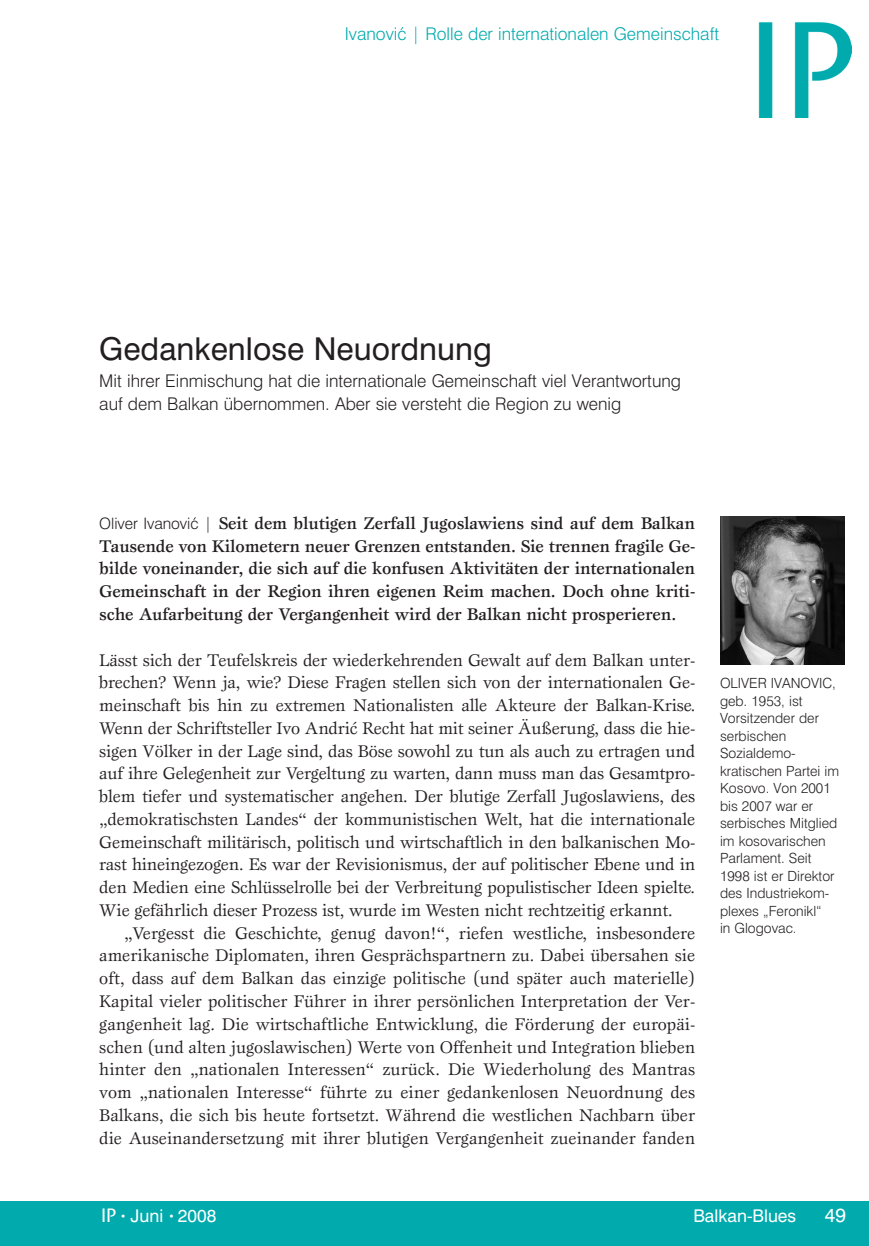
<style>
.page{position:relative;width:869px;height:1246px;background:#fff}
.page>*{position:absolute;margin:0;border:0;box-sizing:border-box;transform-origin:0 0}
.t1{font:31.5px "Swiss 721 BT";color:#231f20}
.t2{font:19.25px "Swiss 721 BT";color:#fff}
.t3{font:17.5px/22.8px "Esprit";letter-spacing:-.01em;color:#231f20;text-align:justify}
.t4{font:500 17.5px/22.8px "Esprit";letter-spacing:-.01em;color:#231f20;text-align:justify}
.t5{font:300 17.5px/22.8px "Swiss 721 BT";color:#231f20}
.t6{font:300 17.5px "Swiss 721 BT";color:#00aaad}
.t7{font:17.5px "Swiss 721 BT";color:#fff}
.t8{font:300 14px/17.5px "Swiss 721 BT";color:#231f20}
.s1{font-family:"Swiss 721 BT";font-weight:300;font-size:15.75px}
.s2{font-family:"Esprit CE"}
.s3{font-family:"ITC Stone Sans";font-weight:500;font-size:19.25px}
.s4{font-size:10.5px}
</style>
<div class="page">
<div style="left:0;top:1200px;width:868px;height:45px;background:#00aaad"></div>
<img style="left:758px;top:22px;width:93px;height:95px">
<img style="left:720px;top:516px;width:123px;height:148px">
<p class="t6" style="left:344px;top:23px;width:375px">Ivanovic | Rolle der internationalen Gemeinschaft</p>
<h1 class="t1" style="left:99px;top:329px;width:394px">Gedankenlose Neuordnung</h1>
<p class="t5" style="left:99px;top:369px;width:583px">Mit ihrer Einmischung hat die internationale Gemeinschaft viel Verantwortung auf dem Balkan übernommen. Aber sie versteht die Region zu wenig</p>
<p class="t4" style="left:99px;top:511px;width:597px"><span class="s1">Oliver Ivanovic |</span> Seit dem blutigen Zerfall Jugoslawiens sind auf dem Balkan Tausende von Kilometern neuer Grenzen entstanden. Sie trennen fragile Ge&shy;bilde voneinander, die sich auf die konfusen Aktivitäten der internationalen Gemeinschaft in der Region ihren eigenen Reim machen. Doch ohne kriti&shy;sche Aufarbeitung der Vergangenheit wird der Balkan nicht prosperieren.</p>
<p class="t3" style="left:99px;top:648px;width:597px">Lässt sich der Teufelskreis der wiederkehrenden Gewalt auf dem Balkan unter&shy;brechen? Wenn ja, wie? Diese Fragen stellen sich von der internationalen Ge&shy;meinschaft bis hin zu extremen Nationalisten alle Akteure der Balkan-Krise.<br>Wenn der Schriftsteller Ivo Andri<span class="s2">ć</span> Recht hat mit seiner Äußerung, dass die hie&shy;sigen Völker in der Lage sind, das Böse sowohl zu tun als auch zu ertragen und auf ihre Gelegenheit zur Vergeltung zu warten, dann muss man das Gesamtpro&shy;blem tiefer und systematischer angehen. Der blutige Zerfall Jugoslawiens, des „demokratischsten Landes“ der kommunistischen Welt, hat die internationale Gemeinschaft militärisch, politisch und wirtschaftlich in den balkanischen Mo&shy;rast hineingezogen. Es war der Revisionismus, der auf politischer Ebene und in den Medien eine Schlüsselrolle bei der Verbreitung populistischer Ideen spielte.<br>Wie gefährlich dieser Prozess ist, wurde im Westen nicht rechtzeitig erkannt.</p>
<p class="t3" style="left:99px;top:921px;width:597px;text-indent:25px">„Vergesst die Geschichte, genug davon!“, riefen westliche, insbesondere amerikanische Diplomaten, ihren Gesprächspartnern zu. Dabei übersahen sie oft, dass auf dem Balkan das einzige politische (und später auch materielle)<br>Kapital vieler politischer Führer in ihrer persönlichen Interpretation der Ver&shy;gangenheit lag. Die wirtschaftliche Entwicklung, die Förderung der europäi&shy;schen (und alten jugoslawischen) Werte von Offenheit und Integration blieben hinter den „nationalen Interessen“ zurück. Die Wiederholung des Mantras vom „nationalen Interesse“ führte zu einer gedankenlosen Neuordnung des Balkans, die sich bis heute fortsetzt. Während die westlichen Nachbarn über die Auseinandersetzung mit ihrer blutigen Vergangenheit zueinander fanden</p>
<p class="t8" style="left:719px;top:674px;width:120px">OLIVER IVANOVIC, geb. 1953, ist<br>Vorsitzender der serbischen<br>Sozialdemo&shy;kratischen Partei im<br>Kosovo. Von 2001 bis 2007 war er serbisches Mitglied im kosovarischen<br>Parlament. Seit<br>1998 ist er Direktor des Industriekom&shy;plexes „Feronikl“<br>in Glogovac.</p>
<p class="t7" style="left:101px;top:1204px;width:117px"><span class="s3">IP</span> <span class="s4">•</span> Juni <span class="s4">•</span> 2008</p>
<p class="t7" style="left:693px;top:1204px;width:104px">Balkan-Blues</p>
<p class="t2" style="left:824px;top:1202px;width:23px">49</p>
</div>
